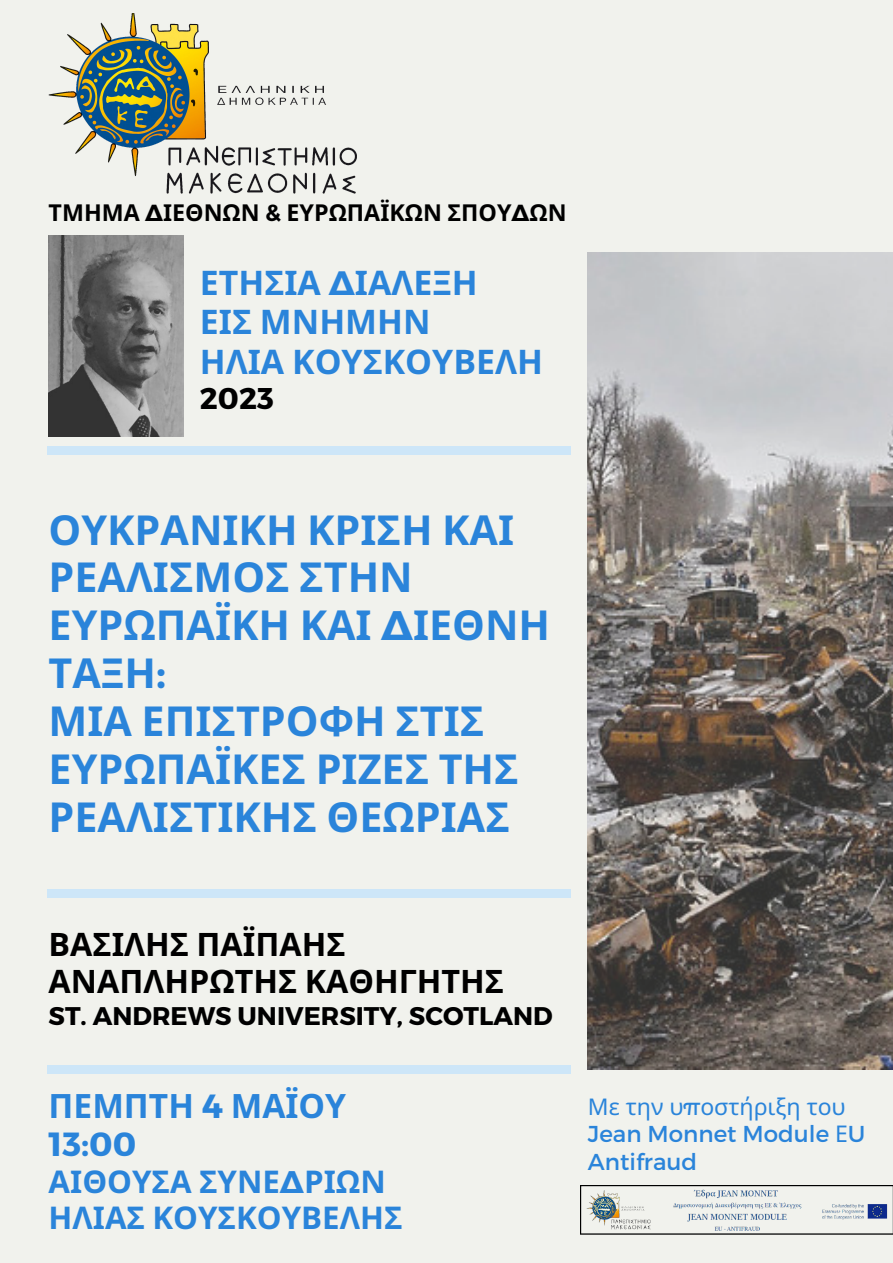
<style>
.page{position:relative;width:893px;height:1263px;background:#f1f2ed}
.page>*{position:absolute;margin:0;border:0;box-sizing:border-box;transform-origin:0 0}
.t1{font:700 41.25px/47.8px "Noto Sans";color:#2a84da}
.t2{font:700 33.83px/39.4px "Noto Sans";color:#2a84da}
.t3{font:700 33.53px "Noto Sans";color:#2a84da}
.t4{font:700 33.53px "Montserrat";color:#2a84da}
.t5{font:700 32.25px/37.7px "Noto Sans";color:#000}
.t6{font:700 31.28px/36px "Noto Sans";color:#2a84da}
.t7{font:700 30px "Montserrat";color:#000}
.t8{font:700 25.5px "Montserrat";color:#000}
.t9{font:700 23.25px "Noto Sans";color:#000}
.t10{font:23.02px/27.6px "Montserrat";color:#2a84da}
.t11{font:23.02px "Noto Sans";color:#2a84da}
.s1{font-family:"Montserrat"}
.s2{font-family:"Noto Sans"}
</style>
<div class="page">
<img style="left:588px;top:252px;width:305px;height:818px">
<div style="left:48px;top:446px;width:523px;height:8px;background:#cde6f8"></div>
<div style="left:48px;top:1065px;width:523px;height:9px;background:#cde6f8"></div>
<div style="left:48px;top:889px;width:523px;height:9px;background:#cde6f8"></div>
<img style="left:48px;top:14px;width:309px;height:180px">
<img style="left:49px;top:236px;width:134px;height:201px">
<img style="left:580px;top:1185px;width:313px;height:49px">
<p class="t9" style="left:49px;top:196px;width:519px">ΤΜΗΜΑ <span class="s1">Δ</span>ΙΕΘΝΩΝ <span class="s1">&amp;</span> ΕΥΡΩΠΑΪΚΩΝ ΣΠΟΥ<span class="s1">Δ</span>ΩΝ</p>
<p class="t2" style="left:200px;top:262px;width:344px">ΕΤΗΣΙΑ <span class="s1">Δ</span>ΙΑΛΕΞΗ<br>ΕΙΣ ΜΝΗΜΗΝ<br>ΗΛΙΑ ΚΟΥΣΚΟΥΒΕΛΗ</p>
<p class="t7" style="left:200px;top:379px;width:75px">2023</p>
<p class="t1" style="left:49px;top:505px;width:503px">ΟΥΚΡΑΝΙΚΗ ΚΡΙΣΗ ΚΑΙ<br>ΡΕΑΛΙΣΜΟΣ ΣΤΗΝ<br>ΕΥΡΩΠΑΪΚΗ ΚΑΙ <span class="s1">Δ</span>ΙΕΘΝΗ<br>ΤΑΞΗ<span class="s1">:<br></span>ΜΙΑ ΕΠΙΣΤΡΟΦΗ ΣΤΙΣ<br>ΕΥΡΩΠΑΪΚΕΣ ΡΙΖΕΣ ΤΗΣ<br>ΡΕΑΛΙΣΤΙΚΗΣ ΘΕΩΡΙΑΣ</p>
<p class="t5" style="left:49px;top:924px;width:457px">ΒΑΣΙΛΗΣ ΠΑΪΠΑΗΣ<br>ΑΝΑΠΛΗΡΩΤΗΣ ΚΑΘΗΓΗΤΗΣ</p>
<p class="t8" style="left:49px;top:999px;width:505px">ST. ANDREWS UNIVERSITY, SCOTLAND</p>
<p class="t3" style="left:49px;top:1082px;width:299px">ΠΕΜΠΤΗ <span class="s1">4</span> ΜΑΪΟΥ</p>
<p class="t4" style="left:49px;top:1122px;width:89px">13:00</p>
<p class="t6" style="left:49px;top:1163px;width:355px">ΑΙΘΟΥΣΑ ΣΥΝΕ<span class="s1">Δ</span>ΡΙΩΝ<br>ΗΛΙΑΣ ΚΟΥΣΚΟΥΒΕΛΗΣ</p>
<p class="t11" style="left:588px;top:1090px;width:259px">Με την υ<span class="s1">π</span>οστήριξη του</p>
<p class="t10" style="left:588px;top:1119px;width:279px">Jean Monnet Module <span class="s2">Ε</span>U<br>Antifraud</p>
</div>
